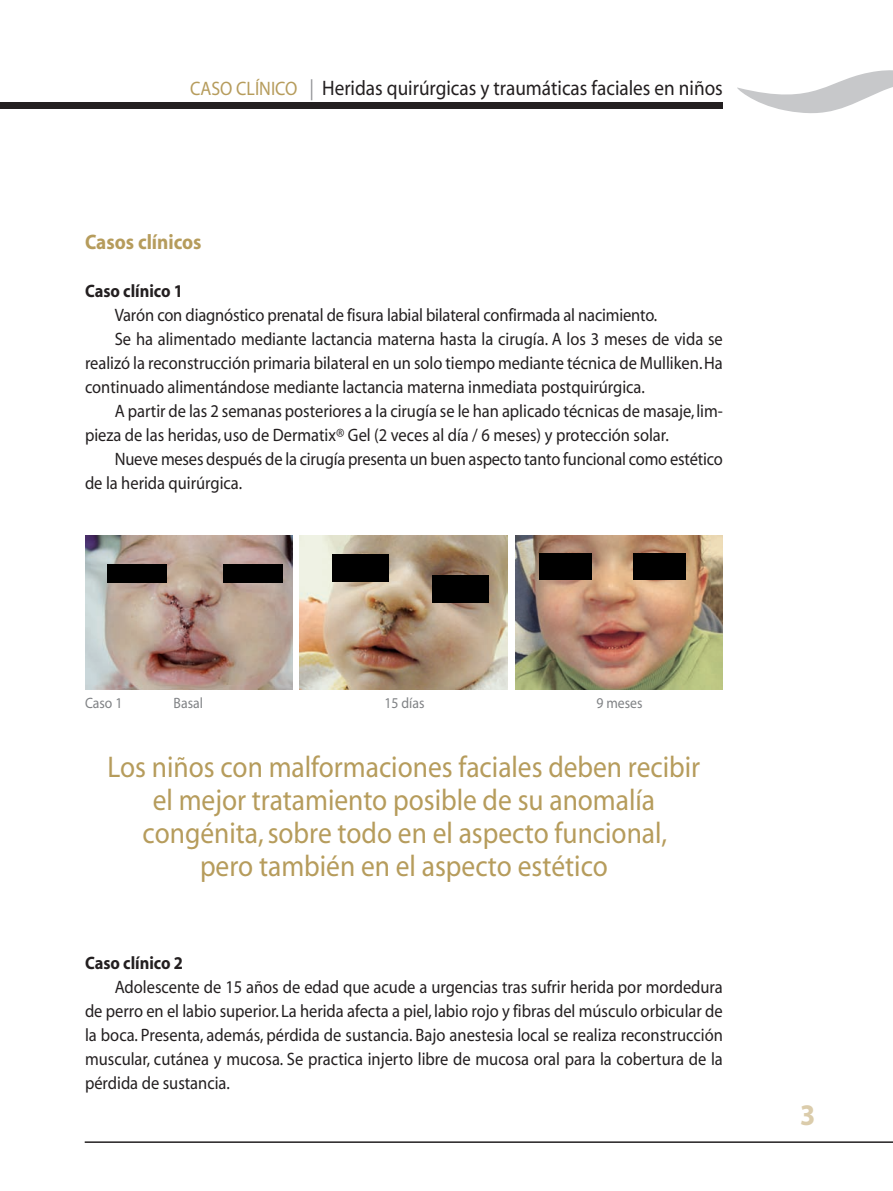
<style>
.page{position:relative;width:893px;height:1191px;background:#fff}
.page>*{position:absolute;margin:0;border:0;box-sizing:border-box;transform-origin:0 0}
.t1{font:30px/33px "Myriad";color:#b69c5c;text-align:center;scale:.92 1}
.t2{font:700 30px "Myriad";color:#dbccab;scale:.92 1}
.t3{font:21px "Myriad";color:#231f20;scale:.92 1}
.t4{font:700 21px "Myriad";color:#b69c5c;scale:.92 1}
.t5{font:18px/24px "Myriad";color:#231f20;text-align:justify;scale:.92 1}
.t6{font:700 18px "Myriad";color:#231f20;scale:.92 1}
.t7{font:15px "Myriad";color:#808285;scale:.92 1}
.s1{font-size:19.5px;color:#b69c5c}
.s2{color:#939598}
</style>
<div class="page">
<div style="left:0;top:103px;width:722px;height:6px;background:#231f20"></div>
<svg style="left:737px;top:70px;width:156px;height:43px"></svg>
<hr style="left:85px;top:1141px;width:808px;height:1px;background:#231f20">
<img style="left:85px;top:535px;width:207px;height:154px">
<img style="left:300px;top:535px;width:207px;height:154px">
<img style="left:515px;top:535px;width:208px;height:154px">
<div style="left:539px;top:553px;width:53px;height:27px;background:#000"></div>
<div style="left:633px;top:553px;width:52px;height:27px;background:#000"></div>
<div style="left:107px;top:564px;width:59px;height:19px;background:#000"></div>
<div style="left:223px;top:564px;width:60px;height:18px;background:#000"></div>
<div style="left:333px;top:554px;width:56px;height:27px;background:#000"></div>
<div style="left:432px;top:575px;width:56px;height:28px;background:#000"></div>
<p class="t3" style="left:190px;top:80px;width:580px"><span class="s1">CASO CLÍNICO</span> <span class="s2">|</span> Heridas quirúrgicas y traumáticas faciales en niños</p>
<p class="t4" style="left:85px;top:234px;width:128px">Casos clínicos</p>
<p class="t6" style="left:85px;top:284px;width:108px">Caso clínico 1</p>
<p class="t5" style="left:115px;top:304px;width:591px">Varón con diagnóstico prenatal de fisura labial bilateral confirmada al nacimiento.</p>
<p class="t5" style="left:115px;top:328px;width:662px">Se ha alimentado mediante lactancia materna hasta la cirugía. A los 3 meses de vida se</p>
<p class="t5" style="left:85px;top:352px;width:695px">rea lizó la reconstrucción primaria bilateral en un solo tiempo mediante técnica de Mulliken. Ha</p>
<p class="t5" style="left:85px;top:376px;width:610px">continuado alimentándose mediante lactancia materna inmediata postquirúrgica.</p>
<p class="t5" style="left:115px;top:400px;width:662px">A partir de las 2 semanas posteriores a la cirugía se le han aplicado técnicas de masaje, lim-</p>
<p class="t5" style="left:85px;top:424px;width:636px">pieza de las heridas, uso de Dermatix® Gel (2 veces al día / 6 meses) y protección solar.</p>
<p class="t5" style="left:115px;top:448px;width:662px">Nueve meses después de la cirugía presenta un buen aspecto tanto funcional como estético</p>
<p class="t5" style="left:85px;top:472px;width:172px">de la herida quirúrgica.</p>
<p class="t7" style="left:85px;top:698px;width:42px">Caso 1</p>
<p class="t7" style="left:174px;top:698px;width:33px">Basal</p>
<p class="t7" style="left:385px;top:698px;width:45px">15 días</p>
<p class="t7" style="left:596px;top:698px;width:51px">9 meses</p>
<h1 class="t1" style="left:108px;top:752px;width:646px">Los niños con malformaciones faciales deben recibir el mejor tratamiento posible de su anomalía congénita, sobre todo en el aspecto funcional,<br>pero también en el aspecto estético</h1>
<p class="t6" style="left:85px;top:956px;width:108px">Caso clínico 2</p>
<p class="t5" style="left:85px;top:976px;width:695px;text-indent:30px">Adolescente de 15 años de edad que acude a urgencias tras sufrir herida por mordedura de perro en el labio superior. La herida afecta a piel, labio rojo y fibras del músculo orbicular de la boca. Presenta, además, pérdida de sustancia. Bajo anestesia local se realiza reconstrucción muscular, cutánea y mucosa. Se practica injerto libre de mucosa oral para la cobertura de la pérdida de sustancia.</p>
<h1 class="t2" style="left:800px;top:1103px;width:18px">3</h1>
</div>
